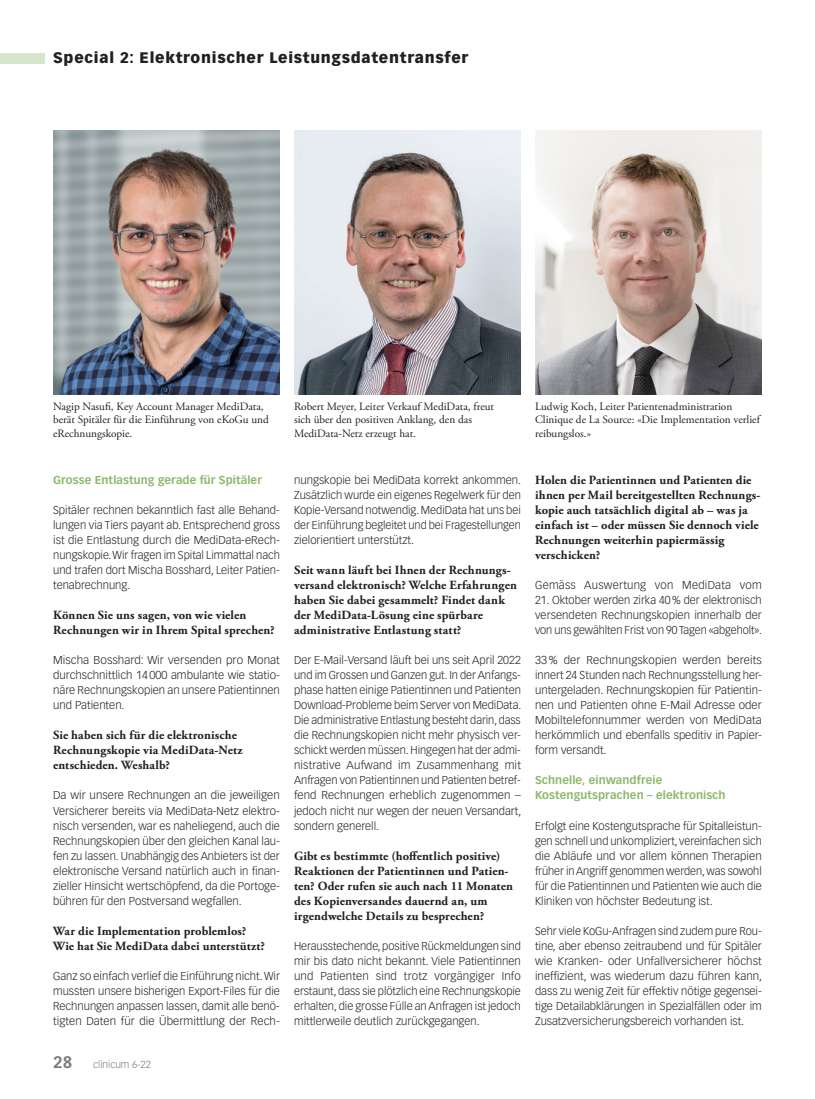
<style>
.page{position:relative;width:815px;height:1099px;background:#fff}
.page>*{position:absolute;margin:0;border:0;box-sizing:border-box;transform-origin:0 0}
.t1{font:900 15px "Vectora LT Std";letter-spacing:.05em;color:#231f20}
.Interviewfragen_ohne{font:700 12.5px/15px "Adobe Garamond Pro";letter-spacing:.01em;color:#231f20}
.Lauftext{font:300 11.25px/15px "Vectora LT Std";color:#231f20;text-align:justify}
.Legende{font:11.25px/13.5px "Adobe Garamond Pro";color:#231f20}
.ZT_Special{font:700 11.25px/15px "Vectora LT Std";letter-spacing:.005em;color:#8db96e}
.Lauftext-2{font:300 11.25px "Vectora LT Std";letter-spacing:.02em;color:#231f20}
.t2{font:300 10px "Vectora LT Std";color:#76787b}
.s1{font-weight:700;font-size:16.25px}
</style>
<div class="page">
<div style="left:0;top:53px;width:45px;height:10px;background:#d8e5cd"></div>
<img style="left:535px;top:130px;width:227px;height:264px">
<img style="left:53px;top:130px;width:227px;height:264px">
<img style="left:294px;top:130px;width:227px;height:264px">
<h1 class="t1" style="left:53px;top:49px;width:417px">Special 2: Elektronischer Leistungsdatentransfer</h1>
<p class="Legende" style="left:53px;top:400px;width:217px">Nagip Nasufi, Key Account Manager MediData, berät Spitäler für die Einführung von eKoGu und eRechnungskopie.</p>
<p class="Legende" style="left:294px;top:400px;width:201px">Robert Meyer, Leiter Verkauf MediData, freut sich über den positiven Anklang, den das<br>MediData-Netz erzeugt hat.</p>
<p class="Legende" style="left:535px;top:400px;width:226px">Ludwig Koch, Leiter Patientenadministration<br>Clinique de La Source: «Die Implementation verlief reibungslos.»</p>
<p class="ZT_Special" style="left:53px;top:473px;width:210px">Grosse Entlastung gerade für Spitäler</p>
<p class="Lauftext" style="left:53px;top:503px;width:228px">Spitäler rechnen bekanntlich fast alle Behand&shy;lungen via Tiers payant ab. Entsprechend gross ist die Entlastung durch die MediData-eRech&shy;nungskopie. Wir fragen im Spital Limmattal nach und trafen dort Mischa Bosshard, Leiter Patien&shy;tenabrechnung.</p>
<p class="Interviewfragen_ohne" style="left:53px;top:608px;width:223px">Können Sie uns sagen, von wie vielen<br>Rechnungen wir in Ihrem Spital sprechen?</p>
<p class="Lauftext" style="left:53px;top:653px;width:228px">Mischa Bosshard: Wir versenden pro Monat durchschnittlich 14000 ambulante wie statio&shy;näre Rechnungskopien an unsere Patientinnen und Patienten.</p>
<p class="Interviewfragen_ohne" style="left:53px;top:728px;width:191px">Sie haben sich für die elektronische<br>Rechnungskopie via MediData-Netz entschieden. Weshalb?</p>
<p class="Lauftext" style="left:53px;top:788px;width:228px">Da wir unsere Rechnungen an die jeweiligen Versicherer bereits via MediData-Netz elektro&shy;nisch versenden, war es naheliegend, auch die Rechnungskopien über den gleichen Kanal lau&shy;fen zu lassen. Unabhängig des Anbieters ist der elektronische Versand natürlich auch in finan&shy;zieller Hinsicht wertschöpfend, da die Portoge&shy;bühren für den Postversand wegfallen.</p>
<p class="Interviewfragen_ohne" style="left:53px;top:923px;width:213px">War die Implementation problemlos?<br>Wie hat Sie MediData dabei unterstützt?</p>
<p class="Lauftext" style="left:53px;top:968px;width:228px">Ganz so einfach verlief die Einführung nicht. Wir mussten unsere bisherigen Export-Files für die Rechnungen anpassen lassen, damit alle benö&shy;tigten Daten für die Übermittlung der Rech-</p>
<p class="t2" style="left:53px;top:1058px;width:99px"><span class="s1">28</span> clinicum 6-22</p>
<p class="Lauftext" style="left:294px;top:473px;width:229px">nungskopie bei MediData korrekt ankommen.<br>Zusätzlich wurde ein eigenes Regelwerk für den Kopie-Versand notwendig. MediData hat uns bei der Einführung begleitet und bei Fragestellungen zielorientiert unterstützt.</p>
<p class="Interviewfragen_ohne" style="left:294px;top:563px;width:224px">Seit wann läuft bei Ihnen der Rechnungs&shy;versand elektronisch? Welche Erfahrungen haben Sie dabei gesammelt? Findet dank der MediData-Lösung eine spürbare administrative Entlastung statt?</p>
<p class="Lauftext" style="left:294px;top:653px;width:229px">Der E-Mail-Versand läuft bei uns seit April 2022 und im Grossen und Ganzen gut. In der Anfangs&shy;phase hatten einige Patientinnen und Patienten Download-Probleme beim Server von MediData.<br>Die administrative Entlastung besteht darin, dass die Rechnungskopien nicht mehr physisch ver&shy;schickt werden müssen. Hingegen hat der admi&shy;nistrative Aufwand im Zusammenhang mit Anfragen von Patientinnen und Patienten betref&shy;fend Rechnungen erheblich zugenommen – jedoch nicht nur wegen der neuen Versandart, sondern generell.</p>
<p class="Interviewfragen_ohne" style="left:294px;top:848px;width:220px">Gibt es bestimmte (hoffentlich positive)<br>Reaktionen der Patientinnen und Patien&shy;ten? Oder rufen sie auch nach 11 Monaten des Kopienversandes dauernd an, um irgendwelche Details zu besprechen?</p>
<p class="Lauftext" style="left:294px;top:938px;width:228px">Herausstechende, positive Rückmeldungen sind mir bis dato nicht bekannt. Viele Patientinnen und Patienten sind trotz vorgängiger Info erstaunt, dass sie plötzlich eine Rechnungskopie erhalten, die grosse Fülle an Anfragen ist jedoch mittlerweile deutlich zurückgegangen.</p>
<p class="Interviewfragen_ohne" style="left:535px;top:473px;width:227px">Holen die Patientinnen und Patienten die ihnen per Mail bereitgestellten Rechnungs&shy;kopie auch tatsächlich digital ab – was ja einfach ist – oder müssen Sie dennoch viele Rechnungen weiterhin papiermässig verschicken?</p>
<p class="Lauftext-2" style="left:535px;top:579px;width:228px">Gemäss Auswertung von MediData vom</p>
<p class="Lauftext" style="left:535px;top:593px;width:229px">21. Oktober werden zirka 40% der elektronisch versendeten Rechnungskopien innerhalb der von uns gewählten Frist von 90 Tagen «abgeholt».</p>
<p class="Lauftext" style="left:535px;top:653px;width:228px">33% der Rechnungskopien werden bereits innert 24 Stunden nach Rechnungsstellung her&shy;untergeladen. Rechnungskopien für Patientin&shy;nen und Patienten ohne E-Mail Adresse oder Mobiltelefonnummer werden von MediData herkömmlich und ebenfalls speditiv in Papier&shy;form versandt.</p>
<p class="ZT_Special" style="left:535px;top:773px;width:192px">Schnelle, einwandfreie<br>Kostengutsprachen – elektronisch</p>
<p class="Lauftext" style="left:535px;top:818px;width:228px">Erfolgt eine Kostengutsprache für Spitalleistun&shy;gen schnell und unkompliziert, vereinfachen sich die Abläufe und vor allem können Therapien früher in Angriff genommen werden, was sowohl für die Patientinnen und Patienten wie auch die Kliniken von höchster Bedeutung ist.</p>
<p class="Lauftext" style="left:535px;top:923px;width:229px">Sehr viele KoGu-Anfragen sind zudem pure Rou&shy;tine, aber ebenso zeitraubend und für Spitäler wie Kranken- oder Unfallversicherer höchst ineffizient, was wiederum dazu führen kann, dass zu wenig Zeit für effektiv nötige gegensei&shy;tige Detailabklärungen in Spezialfällen oder im Zusatzversicherungsbereich vorhanden ist.</p>
</div>
